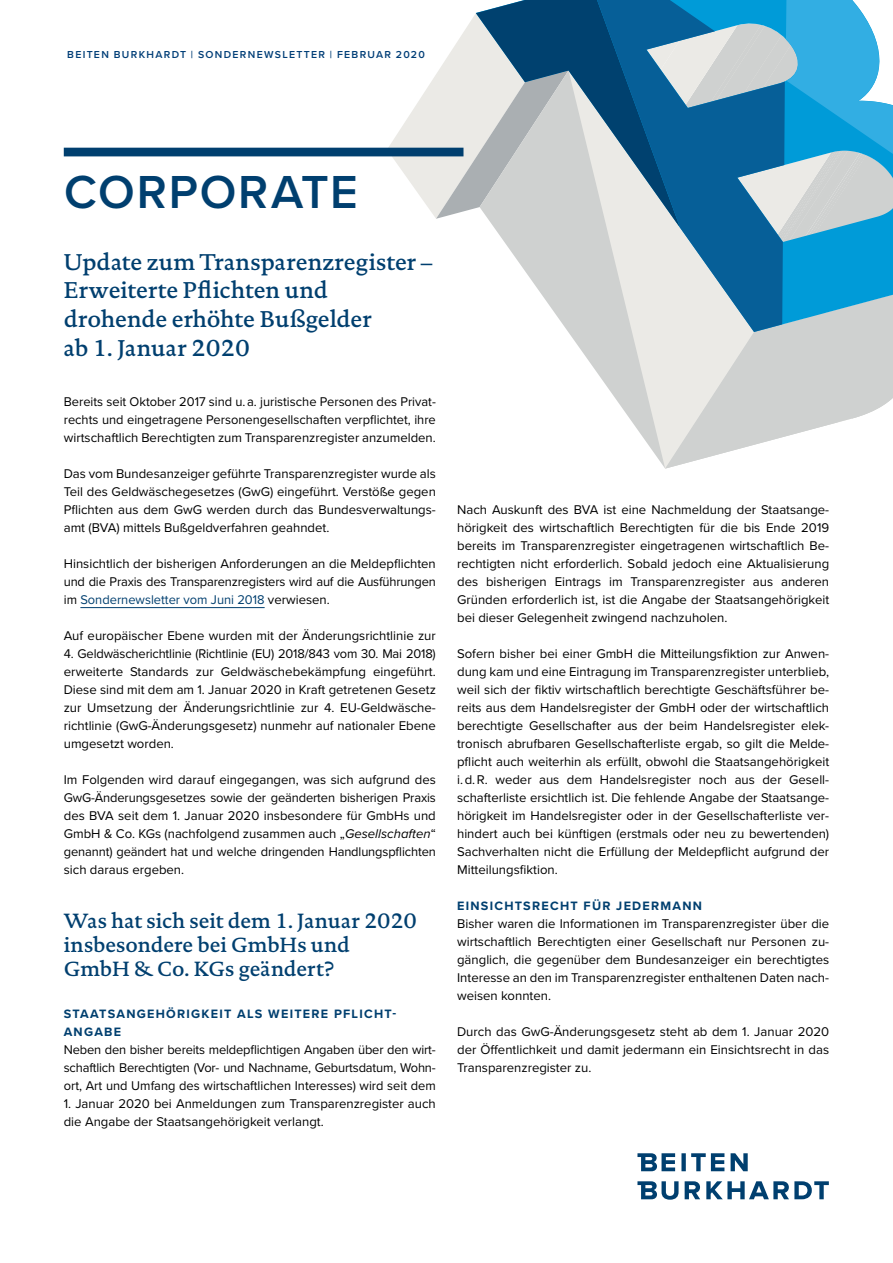
<style>
.page{position:relative;width:893px;height:1263px;background:#fff}
.page>*{position:absolute;margin:0;border:0;box-sizing:border-box;transform-origin:0 0}
.t1{font:600 48px "Proxima Nova";letter-spacing:.04em;color:#003f6f}
.t2{font:500 23.25px/28.5px "DTL Documenta TOT";color:#003f6f}
.t3{font:500 21px/24px "DTL Documenta TOT";color:#003f6f}
.t4{font:13.2px/18px "Proxima Nova";color:#000;text-align:justify}
.t5{font:700 12.6px/18px "Proxima Nova";letter-spacing:.1em;color:#003f6f}
.t6{font:600 10.5px "Proxima Nova";letter-spacing:.125em;color:#003e77}
.s1{color:#003f6f}
.s2{font-style:italic}
</style>
<div class="page">
<svg style="left:387px;top:0;width:506px;height:469px"></svg>
<svg style="left:476px;top:0;width:115px;height:228px;background:#95a8b5"></svg>
<svg style="left:591px;top:0;width:194px;height:332px;background:#6699b7"></svg>
<svg style="left:637px;top:1153px;width:111px;height:18px"></svg>
<svg style="left:637px;top:1181px;width:192px;height:19px"></svg>
<hr style="left:80px;top:607px;width:185px;height:1px;background:#003f6f">
<div style="left:64px;top:148px;width:399px;height:8px;background:#003f6f"></div>
<p class="t6" style="left:67px;top:47px;width:359px">BEITEN BURKHARDT | SONDERNEWSLETTER | FEBRUAR 2020</p>
<h1 class="t1" style="left:64px;top:156px;width:295px">CORPORATE</h1>
<h2 class="t2" style="left:64px;top:248px;width:370px">Update zum Transparenzregister –<br>Erweiterte Pflichten und drohende erhöhte Bußgelder<br>ab 1. Januar 2020</h2>
<p class="t4" style="left:64px;top:393px;width:374px">Bereits seit Oktober 2017 sind u. a. juristische Personen des Privat&shy;rechts und eingetragene Personengesellschaften verpflichtet, ihre wirtschaftlich Berechtigten zum Transparenzregister anzumelden.</p>
<p class="t4" style="left:64px;top:465px;width:374px">Das vom Bundesanzeiger geführte Transparenzregister wurde als Teil des Geldwäschegesetzes (GwG) eingeführt. Verstöße gegen Pflichten aus dem GwG werden durch das Bundesverwaltungs&shy;amt (BVA) mittels Bußgeldverfahren geahndet.</p>
<p class="t4" style="left:64px;top:555px;width:374px">Hinsichtlich der bisherigen Anforderungen an die Meldepflichten und die Praxis des Transparenzregisters wird auf die Ausführungen im <span class="s1">Sondernewsletter vom Juni 2018</span> verwiesen.</p>
<p class="t4" style="left:64px;top:627px;width:374px">Auf europäischer Ebene wurden mit der Änderungsrichtlinie zur</p>
<p class="t4" style="left:64px;top:645px;width:374px">4. Geldwäscherichtlinie (Richtlinie (EU) 2018/843 vom 30. Mai 2018) erweiterte Standards zur Geldwäschebekämpfung eingeführt.<br>Diese sind mit dem am 1. Januar 2020 in Kraft getretenen Gesetz zur Umsetzung der Änderungsrichtlinie zur 4. EU-Geldwäsche&shy;richtlinie (GwG-Änderungsgesetz) nunmehr auf nationaler Ebene umgesetzt worden.</p>
<p class="t4" style="left:64px;top:771px;width:374px">Im Folgenden wird darauf eingegangen, was sich aufgrund des GwG-Änderungsgesetzes sowie der geänderten bisherigen Praxis des BVA seit dem 1. Januar 2020 insbesondere für GmbHs und GmbH &amp; Co. KGs (nachfolgend zusammen auch „<span class="s2">Gesellschaften</span>“ genannt) geändert hat und welche dringenden Handlungspflichten sich daraus ergeben.</p>
<h3 class="t3" style="left:64px;top:908px;width:355px">Was hat sich seit dem 1. Januar 2020 insbesondere bei GmbHs und<br>GmbH &amp; Co. KGs geändert?</h3>
<p class="t5" style="left:64px;top:1004px;width:334px">STAATSANGEHÖRIGKEIT ALS WEITERE PFLICHT-<br>ANGABE</p>
<p class="t4" style="left:64px;top:1041px;width:374px">Neben den bisher bereits meldepflichtigen Angaben über den wirt&shy;schaftlich Berechtigten (Vor- und Nachname, Geburtsdatum, Wohn&shy;ort, Art und Umfang des wirtschaftlichen Interesses) wird seit dem</p>
<p class="t4" style="left:64px;top:1095px;width:374px">1. Januar 2020 bei Anmeldungen zum Transparenzregister auch die Angabe der Staatsangehörigkeit verlangt.</p>
<p class="t4" style="left:457px;top:501px;width:374px">Nach Auskunft des BVA ist eine Nachmeldung der Staatsange&shy;hörigkeit des wirtschaftlich Berechtigten für die bis Ende 2019 bereits im Transparenzregister eingetragenen wirtschaftlich Be&shy;rechtigten nicht erforderlich. Sobald jedoch eine Aktualisierung des bisherigen Eintrags im Transparenzregister aus anderen Gründen erforderlich ist, ist die Angabe der Staatsangehörigkeit bei dieser Gelegenheit zwingend nachzuholen.</p>
<p class="t4" style="left:457px;top:645px;width:374px">Sofern bisher bei einer GmbH die Mitteilungsfiktion zur Anwen&shy;dung kam und eine Eintragung im Transparenzregister unterblieb, weil sich der fiktiv wirtschaftlich berechtigte Geschäftsführer be&shy;reits aus dem Handelsregister der GmbH oder der wirtschaftlich berechtigte Gesellschafter aus der beim Handelsregister elek&shy;tronisch abrufbaren Gesellschafterliste ergab, so gilt die Melde&shy;pflicht auch weiterhin als erfüllt, obwohl die Staatsangehörigkeit i. d. R. weder aus dem Handelsregister noch aus der Gesell&shy;schafterliste ersichtlich ist. Die fehlende Angabe der Staatsange&shy;hörigkeit im Handelsregister oder in der Gesellschafterliste ver&shy;hindert auch bei künftigen (erstmals oder neu zu bewertenden)<br>Sachverhalten nicht die Erfüllung der Meldepflicht aufgrund der Mitteilungsfiktion.</p>
<p class="t5" style="left:457px;top:896px;width:246px">EINSICHTSRECHT FÜR JEDERMANN</p>
<p class="t4" style="left:457px;top:915px;width:374px">Bisher waren die Informationen im Transparenzregister über die wirtschaftlich Berechtigten einer Gesellschaft nur Personen zu&shy;gänglich, die gegenüber dem Bundesanzeiger ein berechtigtes Interesse an den im Transparenzregister enthaltenen Daten nach&shy;weisen konnten.</p>
<p class="t4" style="left:457px;top:1023px;width:374px">Durch das GwG-Änderungsgesetz steht ab dem 1. Januar 2020 der Öffentlichkeit und damit jedermann ein Einsichtsrecht in das Transparenzregister zu.</p>
</div>
